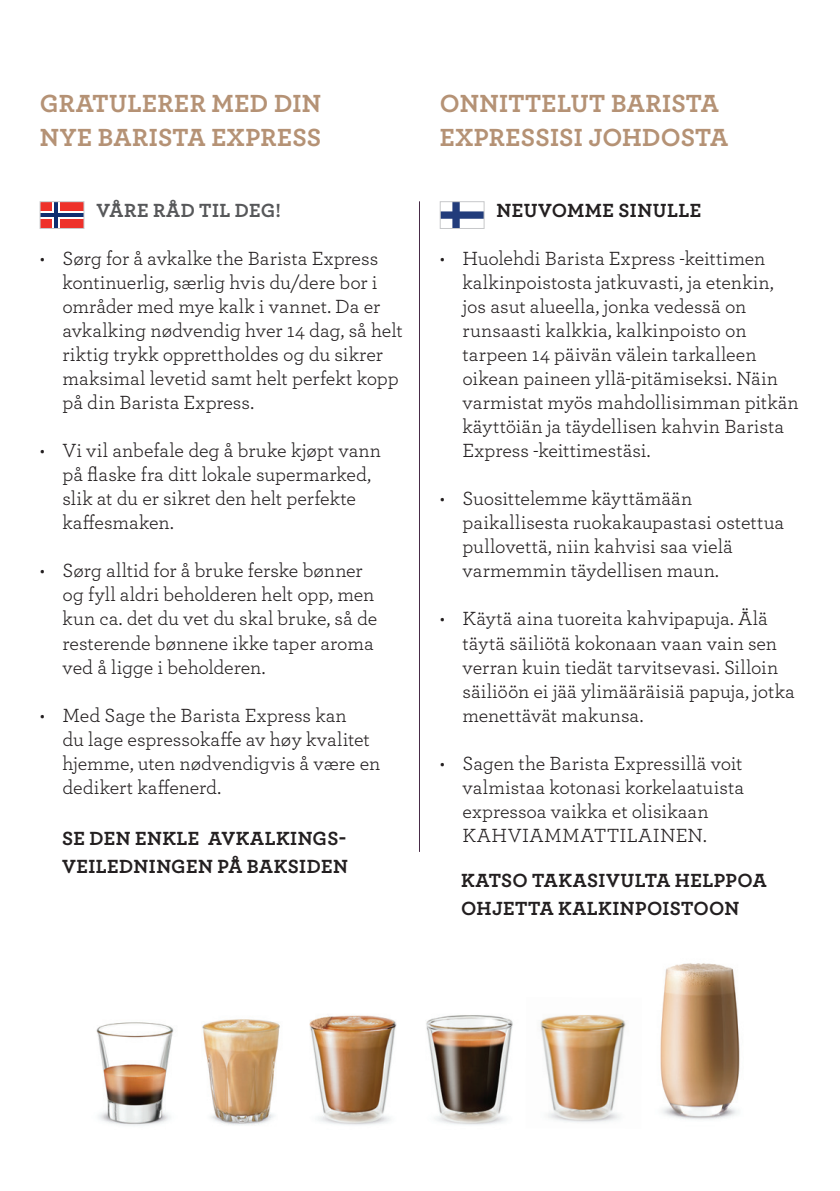
<style>
.page{position:relative;width:840px;height:1191px;background:#fff}
.page>*{position:absolute;margin:0;border:0;box-sizing:border-box;transform-origin:0 0}
.t1{font:700 26px/34px "Archer";letter-spacing:.01em;color:#b59275}
.t2{font:20px/24px "Archer";color:#231f20}
.t3{font:700 20px/28px "Archer";letter-spacing:.02em;color:#231f20}
.t4{font:700 20px "Archer";letter-spacing:.025em;color:#57585a}
</style>
<div class="page">
<div style="left:40px;top:202px;width:44px;height:26px;background:#ee312a"></div>
<div style="left:52px;top:202px;width:8px;height:26px;background:#fff"></div>
<div style="left:40px;top:211px;width:44px;height:8px;background:#fff"></div>
<hr style="left:54px;top:202px;width:4px;height:26px;background:#0f2e70">
<hr style="left:40px;top:213px;width:44px;height:4px;background:#0f2e70">
<div style="left:40px;top:201px;width:44px;height:28px;border:1px solid #c7c8ca"></div>
<svg style="left:441px;top:203px;width:41px;height:24px"></svg>
<div style="left:439px;top:201px;width:45px;height:28px;border:1px solid #c7c8ca"></div>
<hr style="left:419px;top:201px;width:1px;height:651px;background:#472b47">
<img style="left:660px;top:963px;width:80px;height:157px">
<img style="left:540px;top:1015px;width:86px;height:107px">
<img style="left:426px;top:1015px;width:87px;height:110px">
<img style="left:310px;top:1015px;width:87px;height:110px">
<img style="left:202px;top:1019px;width:108px;height:106px">
<img style="left:96px;top:1022px;width:78px;height:104px">
<h1 class="t1" style="left:40px;top:84px;width:283px">GRATULERER MED DIN<br>NYE BARISTA EXPRESS</h1>
<h1 class="t1" style="left:439px;top:84px;width:290px">ONNITTELUT BARISTA<br>EXPRESSISI JOHDOSTA</h1>
<p class="t4" style="left:96px;top:195px;width:186px">VÅRE RÅD TIL DEG!</p>
<p class="t2" style="left:62px;top:246px;width:342px;text-indent:-23px">• Sørg for å avkalke the Barista Express kontinuerlig, særlig hvis du/dere bor i områder med mye kalk i vannet. Da er avkalking nødvendig hver 14 dag, så helt riktig trykk opprettholdes og du sikrer maksimal levetid samt helt perfekt kopp på din Barista Express.</p>
<p class="t2" style="left:62px;top:438px;width:320px;text-indent:-23px">• Vi vil anbefale deg å bruke kjøpt vann på flaske fra ditt lokale supermarked, slik at du er sikret den helt perfekte kaffesmaken.</p>
<p class="t2" style="left:62px;top:558px;width:316px;text-indent:-23px">• Sørg alltid for å bruke ferske bønner og fyll aldri beholderen helt opp, men kun ca. det du vet du skal bruke, så de resterende bønnene ikke taper aroma ved å ligge i beholderen.</p>
<p class="t2" style="left:62px;top:702px;width:319px;text-indent:-23px">• Med Sage the Barista Express kan<br>du lage espressokaffe av høy kvalitet hjemme, uten nødvendigvis å være en dedikert kaffenerd.</p>
<p class="t3" style="left:62px;top:823px;width:287px">SE DEN ENKLE AVKALKINGS-<br>VEILEDNINGEN PÅ BAKSIDEN</p>
<p class="t3" style="left:496px;top:195px;width:206px">NEUVOMME SINULLE</p>
<p class="t2" style="left:462px;top:246px;width:337px;text-indent:-23px">• Huolehdi Barista Express -keittimen kalkinpoistosta jatkuvasti, ja etenkin, jos asut alueella, jonka vedessä on runsaasti kalkkia, kalkinpoisto on tarpeen 14 päivän välein tarkalleen oikean paineen yllä-pitämiseksi. Näin varmistat myös mahdollisimman pitkän käyttöiän ja täydellisen kahvin Barista Express -keittimestäsi.</p>
<p class="t2" style="left:462px;top:486px;width:323px;text-indent:-23px">• Suosittelemme käyttämään paikallisesta ruokakaupastasi ostettua pullovettä, niin kahvisi saa vielä varmemmin täydellisen maun.</p>
<p class="t2" style="left:462px;top:606px;width:333px;text-indent:-23px">• Käytä aina tuoreita kahvipapuja. Älä täytä säiliötä kokonaan vaan vain sen verran kuin tiedät tarvitsevasi. Silloin säiliöön ei jää ylimääräisiä papuja, jotka menettävät makunsa.</p>
<p class="t2" style="left:462px;top:750px;width:283px;text-indent:-23px">• Sagen the Barista Expressillä voit valmistaa kotonasi korkelaatuista expressoa vaikka et olisikaan<br>KAHVIAMMATTILAINEN.</p>
<p class="t3" style="left:461px;top:864px;width:307px">KATSO TAKASIVULTA HELPPOA<br>OHJETTA KALKINPOISTOON</p>
</div>
